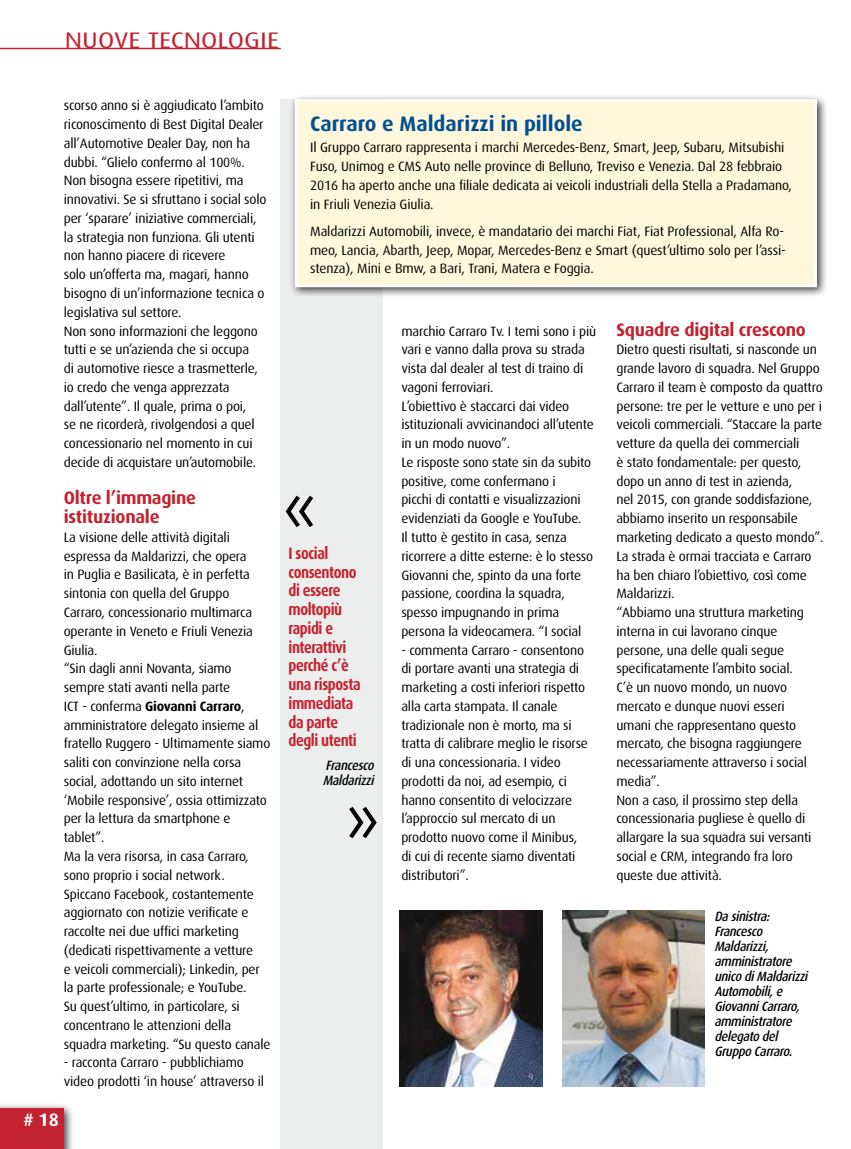
<style>
.page{position:relative;width:851px;height:1149px;background:#fff}
.page>*{position:absolute;margin:0;border:0;box-sizing:border-box;transform-origin:0 0}
.t1{font:72px "Dax";color:#000}
.t2{font:22.5px "Dax";color:#c32330;scale:1.2 1}
.t3{font:700 21px "Dax";color:#005091}
.t4{font:700 18px/18.8px "Dax";letter-spacing:-.015em;color:#c32330}
.t5{font:700 18px "Dax";color:#fff}
.t6{font:700 16.5px/18.8px "Dax";letter-spacing:-.03em;color:#c32330;scale:.85 1}
.t7{font:13.5px/18.8px "Dax";letter-spacing:-.015em;color:#000}
.t8{font:italic 500 13.5px/15px "Dax";color:#000;scale:.9 1}
.s1{font-weight:700}
</style>
<div class="page">
<div style="left:0;top:1102px;width:75px;height:46px;background:#000;opacity:.75"></div>
<div style="left:0;top:1107px;width:64px;height:41px;background:#c32330"></div>
<hr style="left:0;top:48px;width:281px;height:1px;background:#c32330">
<div style="left:280px;top:99px;width:102px;height:1049px;background:#eceded"></div>
<div style="left:289px;top:94px;width:539px;height:204px;background:#000;opacity:.75"></div>
<div style="left:295px;top:99px;width:521px;height:188px;background:#fff7db;border:3px solid #fff"></div>
<img style="left:562px;top:910px;width:142px;height:176px">
<img style="left:400px;top:910px;width:142px;height:176px">
<h2 class="t2" style="left:65px;top:28px;width:14px">nuove</h2>
<h2 class="t2" style="left:148px;top:28px;width:12px">tecnologie</h2>
<p class="t7" style="left:64px;top:96px;width:204px">scorso anno si è aggiudicato l’ambito riconoscimento di Best Digital Dealer all’Automotive Dealer Day, non ha dubbi. “Glielo confermo al 100%.<br>Non bisogna essere ripetitivi, ma innovativi. Se si sfruttano i social solo per ‘sparare’ iniziative commerciali, la strategia non funziona. Gli utenti non hanno piacere di ricevere<br>solo un’offerta ma, magari, hanno bisogno di un’informazione tecnica o legislativa sul settore.<br>Non sono informazioni che leggono tutti e se un’azienda che si occupa<br>di automotive riesce a trasmetterle, io credo che venga apprezzata dall’utente”. Il quale, prima o poi,<br>se ne ricorderà, rivolgendosi a quel concessionario nel momento in cui decide di acquistare un’automobile.</p>
<h3 class="t4" style="left:64px;top:489px;width:134px">Oltre l’immagine istituzionale</h3>
<p class="t7" style="left:64px;top:528px;width:208px">La visione delle attività digitali espressa da Maldarizzi, che opera<br>in Puglia e Basilicata, è in perfetta sintonia con quella del Gruppo Carraro, concessionario multimarca operante in Veneto e Friuli Venezia Giulia.<br>“Sin dagli anni Novanta, siamo sempre stati avanti nella parte<br>ICT - conferma <span class="s1">Giovanni Carraro</span>, amministratore delegato insieme al fratello Ruggero - Ultimamente siamo saliti con convinzione nella corsa social, adottando un sito internet ‘Mobile responsive’, ossia ottimizzato per la lettura da smartphone e tablet”.<br>Ma la vera risorsa, in casa Carraro, sono proprio i social network.<br>Spiccano Facebook, costantemente aggiornato con notizie verificate e raccolte nei due uffici marketing (dedicati rispettivamente a vetture<br>e veicoli commerciali); Linkedin, per la parte professionale; e YouTube.<br>Su quest’ultimo, in particolare, si concentrano le attenzioni della squadra marketing. “Su questo canale</p>
<p class="t7" style="left:64px;top:1053px;width:202px">- racconta Carraro - pubblichiamo video prodotti ‘in house’ attraverso il</p>
<h3 class="t5" style="left:24px;top:1108px;width:37px"># 18</h3>
<h3 class="t3" style="left:310px;top:111px;width:274px">Carraro e Maldarizzi in pillole</h3>
<p class="t7" style="left:310px;top:138px;width:483px">Il Gruppo Carraro rappresenta i marchi Mercedes-Benz, Smart, Jeep, Subaru, Mitsubishi Fuso, Unimog e CMS Auto nelle province di Belluno, Treviso e Venezia. Dal 28 febbraio 2016 ha aperto anche una filiale dedicata ai veicoli industriali della Stella a Pradamano, in Friuli Venezia Giulia.</p>
<p class="t7" style="left:310px;top:222px;width:477px">Maldarizzi Automobili, invece, è mandatario dei marchi Fiat, Fiat Professional, Alfa Ro&shy;meo, Lancia, Abarth, Jeep, Mopar, Mercedes-Benz e Smart (quest’ultimo solo per l’assi&shy;stenza), Mini e Bmw, a Bari, Trani, Matera e Foggia.</p>
<h1 class="t1" style="left:281px;top:470px;width:39px">«</h1>
<p class="t6" style="left:288px;top:543px;width:86px">I social consentono di essere moltopiù rapidi e interattivi perché c’è una risposta immediata da parte degli utenti</p>
<p class="t8" style="left:322px;top:757px;width:62px">Francesco<br>Maldarizzi</p>
<h1 class="t1" style="left:344px;top:781px;width:39px">»</h1>
<p class="t7" style="left:401px;top:321px;width:196px">marchio Carraro Tv. I temi sono i più vari e vanno dalla prova su strada vista dal dealer al test di traino di vagoni ferroviari.<br>L’obiettivo è staccarci dai video istituzionali avvicinandoci all’utente in un modo nuovo”.<br>Le risposte sono state sin da subito positive, come confermano i<br>picchi di contatti e visualizzazioni evidenziati da Google e YouTube.<br>Il tutto è gestito in casa, senza ricorrere a ditte esterne: è lo stesso<br>Giovanni che, spinto da una forte passione, coordina la squadra, spesso impugnando in prima persona la videocamera. “I social</p>
<p class="t7" style="left:401px;top:640px;width:188px">- commenta Carraro - consentono di portare avanti una strategia di marketing a costi inferiori rispetto alla carta stampata. Il canale tradizionale non è morto, ma si tratta di calibrare meglio le risorse di una concessionaria. I video prodotti da noi, ad esempio, ci hanno consentito di velocizzare l’approccio sul mercato di un prodotto nuovo come il Minibus, di cui di recente siamo diventati distributori”.</p>
<h3 class="t4" style="left:616px;top:320px;width:191px">Squadre digital crescono</h3>
<p class="t7" style="left:616px;top:340px;width:209px">Dietro questi risultati, si nasconde un grande lavoro di squadra. Nel Gruppo<br>Carraro il team è composto da quattro persone: tre per le vetture e uno per i veicoli commerciali. “Staccare la parte vetture da quella dei commerciali<br>è stato fondamentale: per questo, dopo un anno di test in azienda,<br>nel 2015, con grande soddisfazione, abbiamo inserito un responsabile marketing dedicato a questo mondo”.<br>La strada è ormai tracciata e Carraro ha ben chiaro l’obiettivo, così come<br>Maldarizzi.<br>“Abbiamo una struttura marketing interna in cui lavorano cinque persone, una delle quali segue specificatamente l’ambito social.<br>C’è un nuovo mondo, un nuovo mercato e dunque nuovi esseri<br>umani che rappresentano questo mercato, che bisogna raggiungere necessariamente attraverso i social media”.<br>Non a caso, il prossimo step della concessionaria pugliese è quello di allargare la sua squadra sui versanti social e CRM, integrando fra loro queste due attività.</p>
<p class="t8" style="left:714px;top:908px;width:108px">Dasinistra:<br>Francesco<br>Maldarizzi, amministratore unicodiMaldarizzi<br>Automobili,e<br>GiovanniCarraro, amministratore delegatodel<br>GruppoCarraro.</p>
</div>
